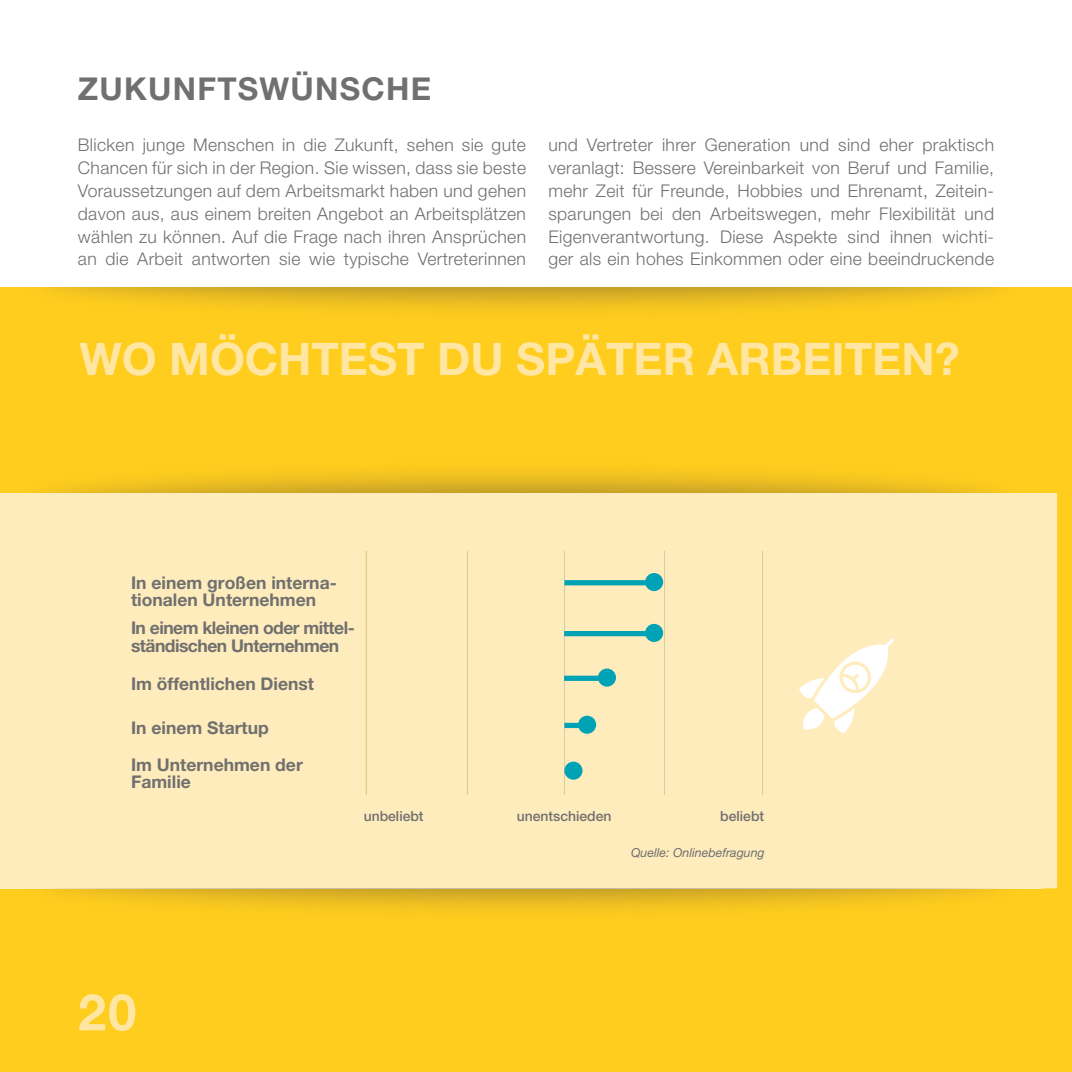
<style>
.page{position:relative;width:1072px;height:1072px;background:#fff}
.page>*{position:absolute;margin:0;border:0;box-sizing:border-box;transform-origin:0 0}
.t1{font:700 50.75px "Helvetica Neue LT Pro";color:#ffe6a2}
.t2{font:700 44.98px "Helvetica Neue LT Pro";color:#ffe6a2}
.t3{font:700 31.5px "Helvetica Neue LT Pro";letter-spacing:.04em;color:#70706f}
.t4{font:300 17.5px/22.8px "Helvetica Neue LT Pro";letter-spacing:.02em;color:#70706f;text-align:justify}
.t5{font:700 17.5px/36.9px "Helvetica Neue LT Pro";color:#70706f}
.t6{font:700 17.5px/17.5px "Helvetica Neue LT Pro";letter-spacing:-.03em;color:#70706f}
.t7{font:500 14px "Helvetica Neue LT Pro";color:#70706f}
.t8{font:italic 12.42px "Helvetica Neue LT Pro";color:#70706f}
</style>
<div class="page">
<div style="left:1057px;top:288px;width:14px;height:783px;background:#ffcd1d"></div>
<div style="left:0;top:288px;width:1057px;height:783px;background:#ffcd1d"></div>
<img style="left:53px;top:288px;width:938px;height:21px">
<div style="left:0;top:493px;width:1057px;height:395px;background:#ffecbd"></div>
<img style="left:58px;top:889px;width:928px;height:20px">
<img style="left:0;top:888px;width:1042px;height:1px">
<img style="left:52px;top:472px;width:937px;height:21px">
<hr style="left:366px;top:551px;width:1px;height:243px;background:#d9cba3">
<hr style="left:467px;top:551px;width:1px;height:243px;background:#d9cba3">
<hr style="left:564px;top:551px;width:1px;height:243px;background:#d9cba3">
<hr style="left:664px;top:551px;width:1px;height:243px;background:#d9cba3">
<hr style="left:762px;top:551px;width:1px;height:243px;background:#d9cba3">
<svg style="left:799px;top:638px;width:95px;height:95px;background:#fff3d5"></svg>
<div style="left:564px;top:580px;width:88px;height:5px;background:#00a2b6"></div>
<div style="left:645px;top:573px;width:18px;height:18px;background:#00a2b6;border-radius:50%"></div>
<div style="left:564px;top:631px;width:88px;height:5px;background:#00a2b6"></div>
<div style="left:645px;top:624px;width:18px;height:18px;background:#00a2b6;border-radius:50%"></div>
<div style="left:564px;top:675px;width:41px;height:6px;background:#00a2b6"></div>
<div style="left:598px;top:668px;width:18px;height:18px;background:#00a2b6;border-radius:50%"></div>
<div style="left:564px;top:722px;width:21px;height:6px;background:#00a2b6"></div>
<div style="left:578px;top:715px;width:18px;height:18px;background:#00a2b6;border-radius:50%"></div>
<div style="left:564px;top:761px;width:18px;height:18px;background:#00a2b6;border-radius:50%"></div>
<h3 class="t3" style="left:78px;top:70px;width:355px">ZUKUNFTSWÜNSCHE</h3>
<p class="t4" style="left:78px;top:133px;width:449px">Blicken junge Menschen in die Zukunft, sehen sie gute Chancen für sich in der Region. Sie wissen, dass sie beste Voraussetzungen auf dem Arbeitsmarkt haben und gehen davon aus, aus einem breiten Angebot an Arbeitsplätzen wählen zu können. Auf die Frage nach ihren Ansprüchen an die Arbeit antworten sie wie typische Vertreterinnen</p>
<p class="t4" style="left:548px;top:133px;width:447px">und Vertreter ihrer Generation und sind eher praktisch veranlagt: Bessere Vereinbarkeit von Beruf und Familie, mehr Zeit für Freunde, Hobbies und Ehrenamt, Zeitein&shy;sparungen bei den Arbeitswegen, mehr Flexibilität und Eigenverantwortung. Diese Aspekte sind ihnen wichti&shy;ger als ein hohes Einkommen oder eine beeindruckende</p>
<h2 class="t2" style="left:79px;top:330px;width:881px">WO MÖCHTEST DU SPÄTER ARBEITEN?</h2>
<p class="t5" style="left:131px;top:573px;width:207px;line-height:17.5px">In einem großen interna&shy;tionalen Unternehmen</p>
<p class="t6" style="left:131px;top:619px;width:225px">In einem kleinen oder mittel&shy;ständischen Unternehmen</p>
<p class="t5" style="left:131px;top:664px;width:185px">Im öffentlichen Dienst</p>
<p class="t5" style="left:131px;top:708px;width:173px">In einem Startup<br>Im Unternehmen der</p>
<p class="t5" style="left:131px;top:763px;width:61px">Familie</p>
<h1 class="t1" style="left:78px;top:980px;width:60px">20</h1>
<p class="t7" style="left:364px;top:807px;width:61px">unbeliebt</p>
<p class="t7" style="left:720px;top:807px;width:45px">beliebt</p>
<p class="t7" style="left:516px;top:807px;width:96px">unentschieden</p>
<p class="t8" style="left:631px;top:844px;width:135px">Quelle: Onlinebefragung</p>
</div>
